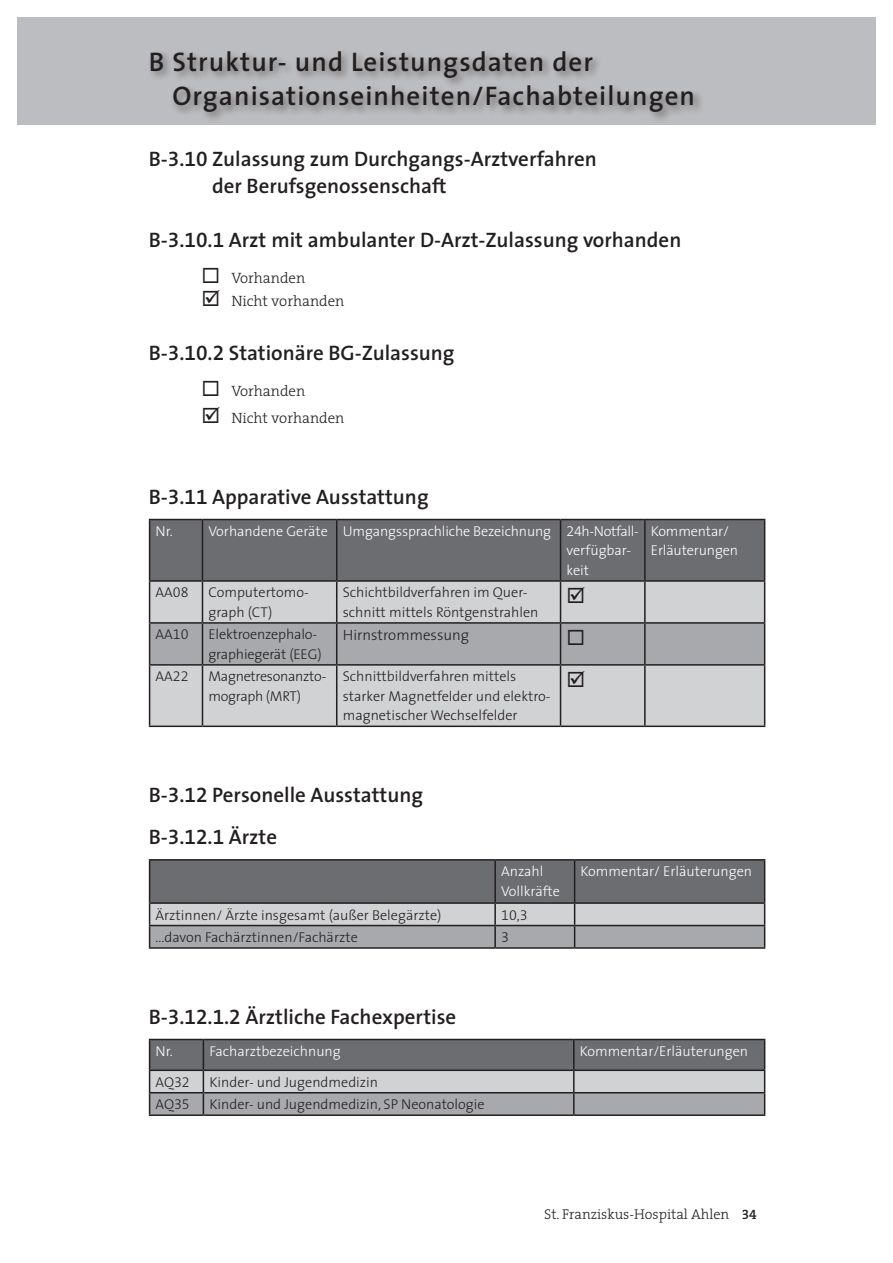
<style>
.page{position:relative;width:893px;height:1263px;background:#fff}
.page>*{position:absolute;margin:0;border:0;box-sizing:border-box;transform-origin:0 0}
.t1{font:600 27px/34.5px "The Sans";letter-spacing:.04em;color:#231f20}
.t2{font:600 21px/27px "The Sans";color:#231f20}
.t3{font:300 15px "The Serif";color:#231f20}
.t4{font:300 15px "The Sans";color:#231f20}
.t5{font:300 14.25px/19.5px "The Sans";color:#231f20}
.t6{font:300 14.25px/19.5px "The Sans";color:#fff}
.t7{font:300 14.25px "The Serif";color:#231f20}
.t8{font:300 14.25px/19.5px "The Sans";letter-spacing:-.02em;color:#231f20}
.t9{font:14.25px "The Sans Light Expert";color:#231f20}
.s1{font-family:"The Sans Semi Bold Expert";font-weight:400}
.s2{font-family:"The Sans Light Expert";font-weight:400}
.s3{font-family:"The Serif Semi Bold Expert";font-weight:400;font-size:13.5px}
</style>
<div class="page">
<div style="left:150px;top:520px;width:614px;height:60px;background:#6c6d70"></div>
<div style="left:150px;top:582px;width:614px;height:143px;background:#d1d2d4"></div>
<hr style="left:149px;top:519px;width:53px;height:1px;background:#231f20">
<hr style="left:149px;top:520px;width:1px;height:60px;background:#231f20">
<hr style="left:202px;top:519px;width:135px;height:1px;background:#231f20">
<hr style="left:202px;top:520px;width:1px;height:60px;background:#231f20">
<hr style="left:337px;top:519px;width:224px;height:1px;background:#231f20">
<hr style="left:336px;top:520px;width:1px;height:60px;background:#231f20">
<hr style="left:561px;top:519px;width:84px;height:1px;background:#231f20">
<hr style="left:560px;top:520px;width:1px;height:60px;background:#231f20">
<hr style="left:645px;top:519px;width:120px;height:1px;background:#231f20">
<hr style="left:644px;top:520px;width:2px;height:60px;background:#231f20">
<hr style="left:764px;top:520px;width:1px;height:60px;background:#231f20">
<hr style="left:202px;top:582px;width:1px;height:40px;background:#231f20">
<hr style="left:336px;top:582px;width:1px;height:40px;background:#231f20">
<hr style="left:149px;top:622px;width:53px;height:2px;background:#231f20">
<hr style="left:202px;top:622px;width:135px;height:2px;background:#231f20">
<hr style="left:337px;top:622px;width:224px;height:2px;background:#231f20">
<hr style="left:561px;top:622px;width:84px;height:2px;background:#231f20">
<hr style="left:645px;top:622px;width:120px;height:2px;background:#231f20">
<hr style="left:149px;top:664px;width:53px;height:2px;background:#231f20">
<hr style="left:202px;top:664px;width:135px;height:2px;background:#231f20">
<hr style="left:202px;top:666px;width:1px;height:59px;background:#231f20">
<hr style="left:337px;top:664px;width:224px;height:2px;background:#231f20">
<hr style="left:336px;top:666px;width:1px;height:59px;background:#231f20">
<hr style="left:561px;top:664px;width:84px;height:2px;background:#231f20">
<hr style="left:645px;top:664px;width:120px;height:2px;background:#231f20">
<hr style="left:560px;top:582px;width:1px;height:40px;background:#231f20">
<hr style="left:644px;top:582px;width:2px;height:40px;background:#231f20">
<hr style="left:764px;top:582px;width:1px;height:40px;background:#231f20">
<hr style="left:560px;top:666px;width:1px;height:59px;background:#231f20">
<hr style="left:644px;top:666px;width:2px;height:59px;background:#231f20">
<hr style="left:764px;top:666px;width:1px;height:59px;background:#231f20">
<hr style="left:149px;top:580px;width:53px;height:2px;background:#231f20">
<hr style="left:202px;top:580px;width:135px;height:2px;background:#231f20">
<hr style="left:337px;top:580px;width:224px;height:2px;background:#231f20">
<hr style="left:561px;top:580px;width:84px;height:2px;background:#231f20">
<hr style="left:645px;top:580px;width:120px;height:2px;background:#231f20">
<hr style="left:149px;top:725px;width:53px;height:2px;background:#231f20">
<hr style="left:202px;top:725px;width:135px;height:2px;background:#231f20">
<hr style="left:337px;top:725px;width:224px;height:2px;background:#231f20">
<hr style="left:561px;top:725px;width:84px;height:2px;background:#231f20">
<hr style="left:645px;top:725px;width:120px;height:2px;background:#231f20">
<hr style="left:149px;top:582px;width:1px;height:40px;background:#231f20">
<hr style="left:149px;top:624px;width:1px;height:40px;background:#231f20">
<hr style="left:149px;top:666px;width:1px;height:59px;background:#231f20">
<hr style="left:149px;top:859px;width:346px;height:1px;background:#231f20">
<hr style="left:495px;top:859px;width:80px;height:1px;background:#231f20">
<hr style="left:575px;top:859px;width:190px;height:1px;background:#231f20">
<svg style="left:149px;top:860px;width:616px;height:87px;background:#8e8f92"></svg>
<hr style="left:149px;top:947px;width:346px;height:2px;background:#231f20">
<hr style="left:495px;top:947px;width:80px;height:2px;background:#231f20">
<hr style="left:575px;top:947px;width:190px;height:2px;background:#231f20">
<hr style="left:149px;top:1114px;width:54px;height:2px;background:#231f20">
<hr style="left:203px;top:1114px;width:371px;height:2px;background:#231f20">
<hr style="left:574px;top:1114px;width:191px;height:2px;background:#231f20">
<svg style="left:149px;top:1039px;width:616px;height:76px;background:#919294"></svg>
<div style="left:17px;top:17px;width:859px;height:108px;background:#bcbdc0"></div>
<div style="left:148px;top:48px;width:556px;height:75px;background:#231f20;opacity:.5"></div>
<svg style="left:568px;top:587px;width:17px;height:16px"></svg>
<svg style="left:150px;top:623px;width:615px;height:42px;background:#a1a2a6"></svg>
<svg style="left:568px;top:671px;width:17px;height:16px"></svg>
<h1 class="t1" style="left:172px;top:44px;width:524px;text-indent:-24px">B Struktur- und Leistungsdaten der<br>Organisationseinheiten/Fachabteilungen</h1>
<h2 class="t2" style="left:212px;top:145px;width:386px;text-indent:-63px">B-<span class="s1">3</span>.<span class="s1">10</span> Zulassung zum Durchgangs-Arztverfahren der Berufsgenossenschaft</h2>
<h2 class="t2" style="left:149px;top:226px;width:534px">B-<span class="s1">3.10.1</span> Arzt mit ambulanter D-Arzt-Zulassung vorhanden</h2>
<p class="t3" style="left:201px;top:266px;width:106px">◻ Vorhanden</p>
<p class="t3" style="left:201px;top:288px;width:145px">☑ Nicht vorhanden</p>
<h2 class="t2" style="left:149px;top:339px;width:307px">B-<span class="s1">3.10.2</span> Stationäre BG-Zulassung</h2>
<p class="t3" style="left:201px;top:378px;width:106px">◻ Vorhanden</p>
<p class="t3" style="left:201px;top:405px;width:145px">☑ Nicht vorhanden</p>
<h2 class="t2" style="left:149px;top:483px;width:281px">B-<span class="s1">3</span>.<span class="s1">11</span> Apparative Ausstattung</h2>
<p class="t6" style="left:156px;top:521px;width:19px">Nr.</p>
<p class="t6" style="left:567px;top:521px;width:74px;text-indent:-358px">Vorhandene Geräte Umgangssprachliche Bezeichnung <span class="s2">24</span>h-Notfall&shy;verfügbar&shy;keit</p>
<p class="t6" style="left:651px;top:521px;width:89px">Kommentar/<br>Erläuterungen</p>
<p class="t5" style="left:156px;top:582px;width:35px">AA<span class="s2">08</span></p>
<p class="t5" style="left:208px;top:582px;width:102px">Computertomo&shy;graph (CT)</p>
<p class="t5" style="left:343px;top:582px;width:197px">Schichtbildverfahren im Quer&shy;schnitt mittels Röntgenstrahlen</p>
<p class="t5" style="left:156px;top:624px;width:35px">AA<span class="s2">10</span></p>
<p class="t5" style="left:208px;top:624px;width:115px">Elektroenzephalo&shy;graphiegerät (EEG)</p>
<p class="t4" style="left:343px;top:622px;width:128px">Hirnstrommessung</p>
<p class="t5" style="left:156px;top:666px;width:35px">AA<span class="s2">22</span></p>
<p class="t8" style="left:208px;top:666px;width:119px">Magnetresonanzto&shy;mograph (MRT)</p>
<p class="t5" style="left:343px;top:666px;width:209px">Schnittbildverfahren mittels starker Magnetfelder und elektro&shy;magnetischer Wechselfelder</p>
<h2 class="t2" style="left:149px;top:773px;width:276px;line-height:42px">B-<span class="s1">3.12</span> Personelle Ausstattung<br>B-<span class="s1">3</span>.<span class="s1">12</span>.<span class="s1">1</span> Ärzte</h2>
<p class="t6" style="left:501px;top:861px;width:60px">Anzahl<br>Vollkräfte</p>
<p class="t6" style="left:581px;top:861px;width:173px">Kommentar/ Erläuterungen</p>
<p class="t5" style="left:156px;top:904px;width:287px">Ärztinnen/ Ärzte insgesamt (außer Belegärzte)</p>
<p class="t9" style="left:501px;top:903px;width:28px">10,3</p>
<p class="t5" style="left:156px;top:927px;width:204px">...davon Fachärztinnen/Fachärzte</p>
<p class="t9" style="left:501px;top:925px;width:9px">3</p>
<h2 class="t2" style="left:149px;top:1002px;width:309px">B-<span class="s1">3</span>.<span class="s1">12</span>.<span class="s1">1</span>.<span class="s1">2</span> Ärztliche Fachexpertise</h2>
<p class="t6" style="left:156px;top:1041px;width:19px">Nr.</p>
<p class="t6" style="left:209px;top:1041px;width:133px">Facharztbezeichnung</p>
<p class="t6" style="left:580px;top:1041px;width:170px">Kommentar/Erläuterungen</p>
<p class="t5" style="left:156px;top:1072px;width:36px">AQ<span class="s2">32</span></p>
<p class="t5" style="left:209px;top:1072px;width:170px">Kinder- und Jugendmedizin</p>
<p class="t5" style="left:156px;top:1094px;width:36px">AQ<span class="s2">35</span></p>
<p class="t5" style="left:209px;top:1094px;width:277px">Kinder- und Jugendmedizin, SP Neonatologie</p>
<p class="t7" style="left:544px;top:1202px;width:214px">St. Franziskus-Hospital Ahlen <span class="s3">34</span></p>
</div>
